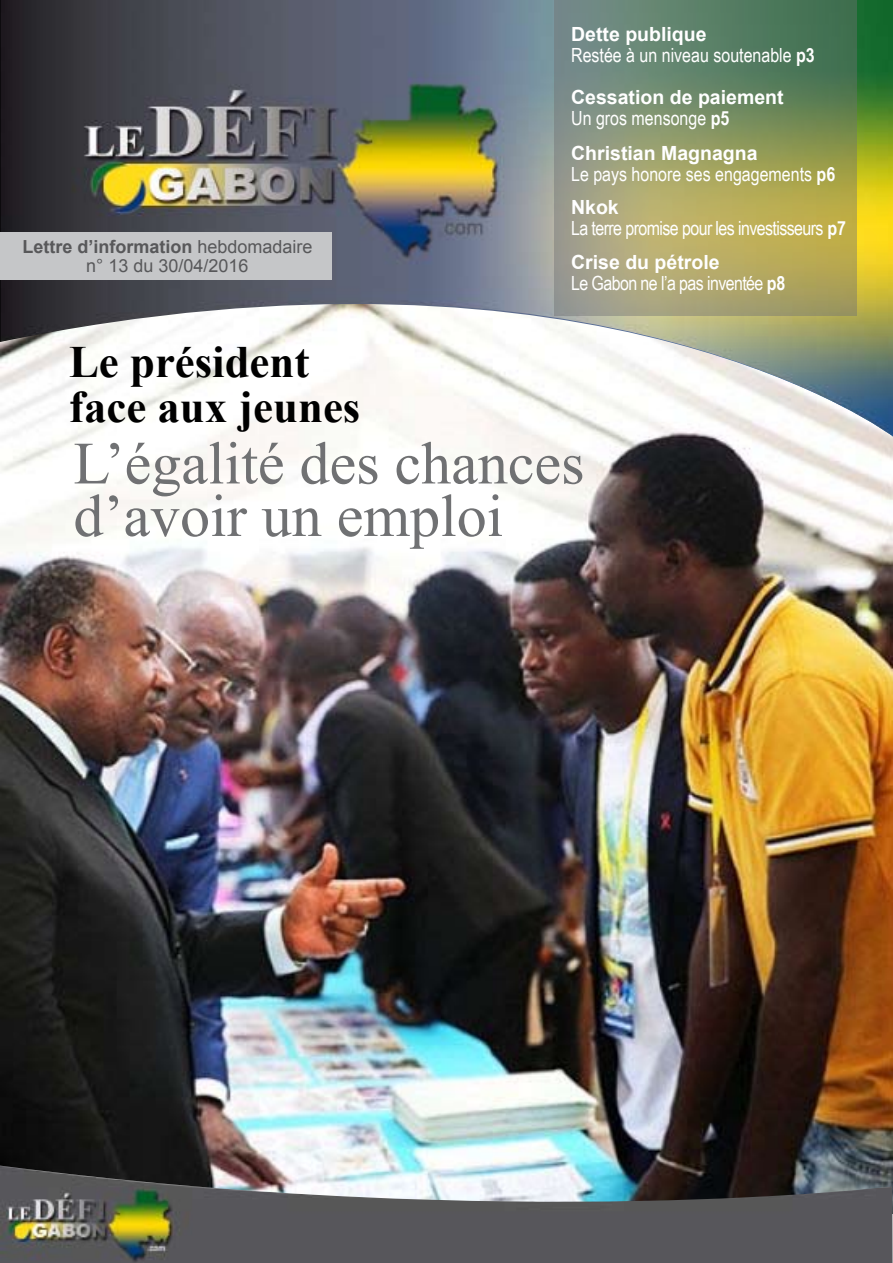
<style>
.page{position:relative;width:893px;height:1263px;background:#fff}
.page>*{position:absolute;margin:0;border:0;box-sizing:border-box;transform-origin:0 0}
.t1{font:60px/52.5px "Times New Roman";color:#707173}
.t2{font:700 44.85px/44.8px "Times New Roman";color:#000}
.t3{font:19.5px "Arial Narrow";color:#fff}
.t4{font:700 19.5px "Arial";color:#fff}
.t5{font:19.5px "Arial Narrow";letter-spacing:-.03em;color:#fff}
.t6{font:18px/19.5px "Arial";color:#58585a;text-align:center}
.s1{font-weight:700}
</style>
<div class="page">
<img style="left:0;top:436px;width:893px;height:777px">
<img style="left:1px;top:0;width:892px;height:436px">
<div style="left:0;top:232px;width:332px;height:47px;background:#c5c6c8"></div>
<img style="left:0;top:1165px;width:892px;height:98px">
<svg style="left:554px;top:0;width:302px;height:316px;background:#8c966a"></svg>
<p class="t6" style="left:22px;top:236px;width:292px"><span class="s1">Lettre d’information</span> hebdomadaire n° 13 du 30/04/2016</p>
<p class="t4" style="left:571px;top:21px;width:137px">Dette publique</p>
<p class="t3" style="left:571px;top:41px;width:245px">Restée à un niveau soutenable <span class="s1">p3</span></p>
<p class="t4" style="left:571px;top:84px;width:214px">Cessation de paiement</p>
<p class="t3" style="left:571px;top:104px;width:160px">Un gros mensonge <span class="s1">p5</span></p>
<p class="t4" style="left:571px;top:139px;width:188px">Christian Magnagna</p>
<p class="t3" style="left:571px;top:160px;width:266px">Le pays honore ses engagements <span class="s1">p6</span></p>
<p class="t4" style="left:571px;top:193px;width:49px">Nkok</p>
<p class="t5" style="left:571px;top:214px;width:277px">La terre promise pour les investisseurs <span class="s1">p7</span></p>
<p class="t4" style="left:571px;top:249px;width:150px">Crise du pétrole</p>
<p class="t5" style="left:571px;top:269px;width:216px">Le Gabon ne l’a pas inventée <span class="s1">p8</span></p>
<h2 class="t2" style="left:69px;top:338px;width:293px">Le président face aux jeunes</h2>
<h1 class="t1" style="left:73px;top:435px;width:512px">L’égalité des chances d’avoir un emploi</h1>
</div>
